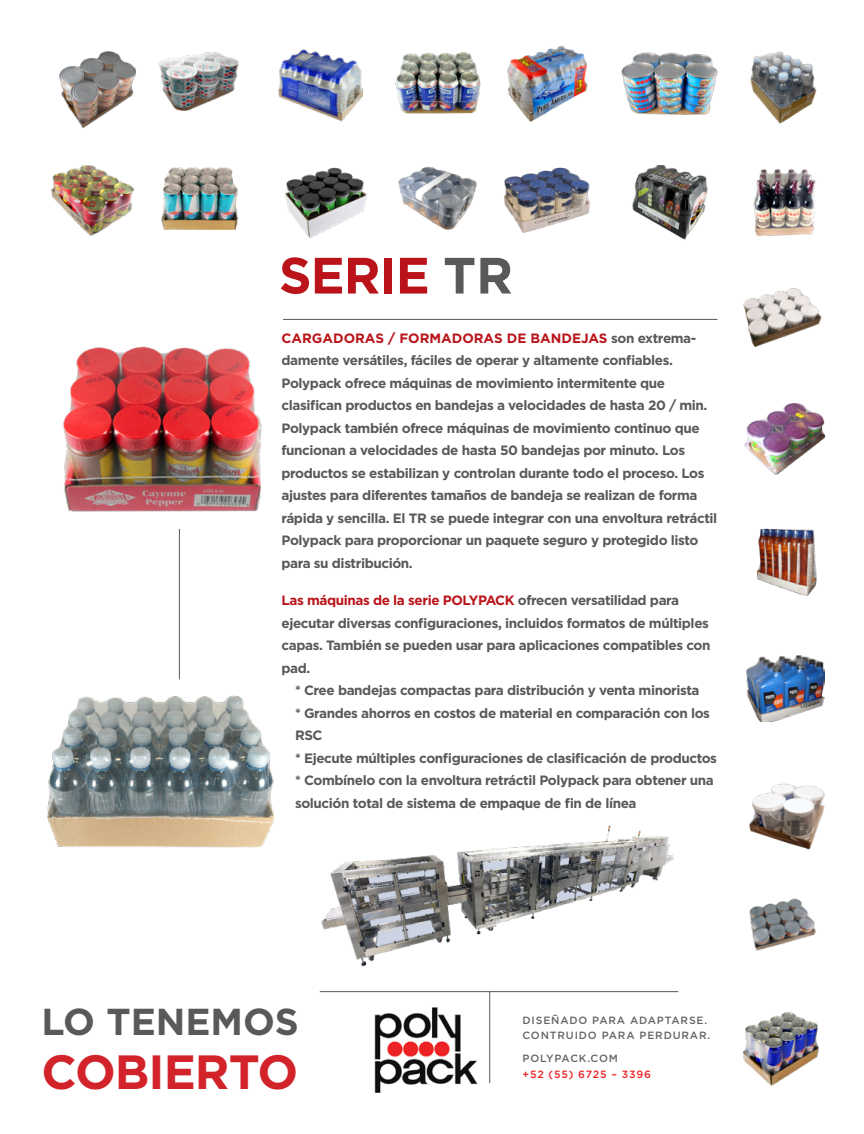
<style>
.page{position:relative;width:864px;height:1134px;background:#fff}
.page>*{position:absolute;margin:0;border:0;box-sizing:border-box;transform-origin:0 0}
.t1{font:700 51px "Gotham";letter-spacing:-.02em;color:#ba141a}
.t2{font:700 48px "Gotham";letter-spacing:-.02em;color:#d2232a}
.t3{font:700 37.5px "Gotham";color:#58595b}
.t4{font:700 13.5px/22.5px "Gotham";letter-spacing:-.03em;color:#58595b}
.t5{font:500 10.5px/15.8px "Gotham";letter-spacing:.08em;color:#636466}
.t6{font:500 10.5px "Gotham";letter-spacing:.075em;color:#ed2225}
.s1{color:#58595b}
.s2{color:#ba141a}
</style>
<div class="page">
<img style="left:321px;top:825px;width:353px;height:142px">
<hr style="left:283px;top:319px;width:435px;height:1px;background:#58595b">
<img style="left:59px;top:51px;width:78px;height:78px">
<img style="left:278px;top:49px;width:86px;height:73px">
<img style="left:158px;top:52px;width:81px;height:59px">
<img style="left:750px;top:51px;width:67px;height:73px">
<img style="left:756px;top:528px;width:61px;height:69px">
<img style="left:744px;top:288px;width:78px;height:60px">
<img style="left:749px;top:783px;width:76px;height:67px">
<img style="left:621px;top:52px;width:97px;height:63px">
<img style="left:749px;top:898px;width:67px;height:52px">
<img style="left:395px;top:52px;width:86px;height:62px">
<img style="left:51px;top:165px;width:82px;height:71px">
<img style="left:504px;top:167px;width:86px;height:66px">
<img style="left:285px;top:167px;width:82px;height:72px">
<img style="left:161px;top:167px;width:78px;height:62px">
<img style="left:753px;top:168px;width:63px;height:69px">
<img style="left:746px;top:655px;width:78px;height:67px">
<img style="left:744px;top:403px;width:82px;height:72px">
<img style="left:632px;top:165px;width:76px;height:75px">
<img style="left:744px;top:1011px;width:75px;height:75px">
<img style="left:398px;top:166px;width:79px;height:63px">
<hr style="left:179px;top:529px;width:1px;height:150px;background:#58595b">
<img style="left:62px;top:346px;width:200px;height:166px">
<img style="left:47px;top:695px;width:227px;height:153px">
<img style="left:507px;top:46px;width:81px;height:76px">
<hr style="left:320px;top:991px;width:358px;height:1px;background:#58595b">
<hr style="left:489px;top:991px;width:1px;height:92px;background:#58595b">
<img style="left:374px;top:1007px;width:104px;height:86px">
<h1 class="t1" style="left:279px;top:242px;width:236px">SERIE <span class="s1">TR</span></h1>
<p class="t4" style="left:282px;top:327px;width:437px"><span class="s2">CARGADORAS / FORMADORAS DE BANDEJAS</span> son extrema&shy;damente versátiles, fáciles de operar y altamente confiables.<br>Polypack ofrece máquinas de movimiento intermitente que clasifican productos en bandejas a velocidades de hasta 20 / min.<br>Polypack también ofrece máquinas de movimiento continuo que funcionan a velocidades de hasta 50 bandejas por minuto. Los productos se estabilizan y controlan durante todo el proceso. Los ajustes para diferentes tamaños de bandeja se realizan de forma rápida y sencilla. El TR se puede integrar con una envoltura retráctil Polypack para proporcionar un paquete seguro y protegido listo para su distribución.</p>
<p class="t4" style="left:282px;top:589px;width:430px"><span class="s2">Las máquinas de la serie POLYPACK</span> ofrecen versatilidad para ejecutar diversas configuraciones, incluidos formatos de múltiples capas. También se pueden usar para aplicaciones compatibles con pad.</p>
<p class="t4" style="left:295px;top:679px;width:424px">* Cree bandejas compactas para distribución y venta minorista<br>* Grandes ahorros en costos de material en comparación con los RSC<br>* Ejecute múltiples configuraciones de clasificación de productos * Combínelo con la envoltura retráctil Polypack para obtener una solución total de sistema de empaque de fin de línea</p>
<h3 class="t3" style="left:42px;top:997px;width:259px">LO TENEMOS</h3>
<h2 class="t2" style="left:42px;top:1040px;width:258px">COBIERTO</h2>
<p class="t5" style="left:523px;top:1012px;width:189px">DISEÑADO PARA ADAPTARSE.<br>CONTRUIDO PARA PERDURAR.</p>
<p class="t5" style="left:523px;top:1050px;width:97px">POLYPACK.COM</p>
<p class="t6" style="left:523px;top:1067px;width:130px">+52 (55) 6725 – 3396</p>
</div>
